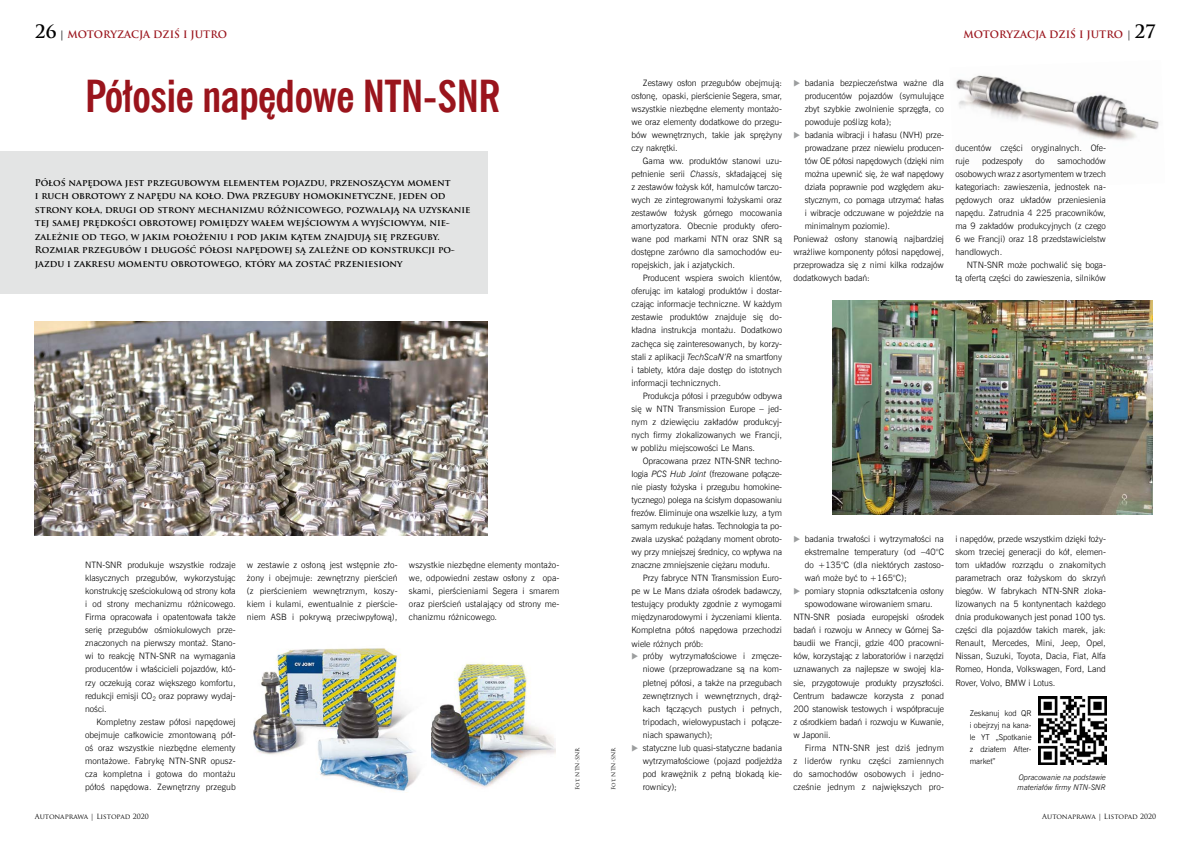
<style>
.page{position:relative;width:1191px;height:842px;background:#fff}
.page>*{position:absolute;margin:0;border:0;box-sizing:border-box;transform-origin:0 0}
.t1{font:700 44px "News Goth Cn EU";letter-spacing:-.015em;color:#9a141c}
.t2{font:700 10px "Trajan Pro";color:#9a141c}
.t3{font:700 9.2px/13.5px "Trajan Pro";color:#000}
.t4{font:8.8px/13px "News Goth Lt EU";color:#000;text-align:justify}
.t5{font:8px/12px "News Goth Lt EU";color:#000;text-align:justify}
.t6{font:italic 7.7px/9.8px "News Goth Lt EU";color:#000}
.t7{font:7px "Trajan Pro";color:#000}
.t8{font:5.5px "Trajan Pro";color:#000}
.s1{font-size:18px;color:#000}
.s2{color:#000}
.s3{font-weight:400;color:#000}
.s4{font-style:italic}
.s5{color:#9c9e9f}
</style>
<div class="page">
<img style="left:955px;top:75px;width:204px;height:66px">
<div style="left:0;top:151px;width:488px;height:142px;background:#e3e4e4"></div>
<img style="left:35px;top:322px;width:453px;height:213px">
<img style="left:253px;top:648px;width:167px;height:145px">
<img style="left:431px;top:663px;width:125px;height:125px">
<img style="left:832px;top:301px;width:320px;height:213px">
<img style="left:1038px;top:697px;width:68px;height:67px">
<p class="t2" style="left:35px;top:28px;width:194px"><span class="s1">26</span> <span class="s2">|</span> MOTORYZACJA DZIŚ I JUTRO</p>
<h1 class="t1" style="left:85px;top:69px;width:417px">Półosie napędowe NTN-SNR</h1>
<p class="t3" style="left:35px;top:176px;width:437px">Półoś napędowa jest przegubowym elementem pojazdu, przenoszącym moment<br>i ruch obrotowy z napędu na koło. Dwa przeguby homokinetyczne, jeden od strony koła, drugi od strony mechanizmu różnicowego, pozwalają na uzyskanie tej samej prędkości obrotowej pomiędzy wałem wejściowym a wyjściowym, nie&shy;zależnie od tego, w jakim położeniu i pod jakim kątem znajdują się przeguby.<br>Rozmiar przegubów i długość półosi napędowej są zależne od konstrukcji po&shy;jazdu i zakresu momentu obrotowego, który ma zostać przeniesiony</p>
<p class="t4" style="left:85px;top:559px;width:152px">NTN-SNR produkuje wszystkie rodzaje klasycznych przegubów, wykorzystując konstrukcję sześciokulową od strony koła i od strony mechanizmu różnicowego.<br>Firma opracowała i opatentowała także serię przegubów ośmiokulowych prze&shy;znaczonych na pierwszy montaż. Stano&shy;wi to reakcję NTN-SNR na wymagania producentów i właścicieli pojazdów, któ&shy;rzy oczekują coraz większego komfortu, redukcji emisji CO<sub>2</sub> oraz poprawy wydaj&shy;ności.</p>
<p class="t4" style="left:85px;top:715px;width:152px;text-indent:11px">Kompletny zestaw półosi napędowej obejmuje całkowicie zmontowaną pół&shy;oś oraz wszystkie niezbędne elementy montażowe. Fabrykę NTN-SNR opusz&shy;cza kompletna i gotowa do montażu półoś napędowa. Zewnętrzny przegub</p>
<p class="t7" style="left:35px;top:812px;width:115px">Autonaprawa | Listopad 2020</p>
<p class="t4" style="left:247px;top:559px;width:152px">w zestawie z osłoną jest wstępnie zło&shy;żony i obejmuje: zewnętrzny pierścień (z pierścieniem wewnętrznym, koszy&shy;kiem i kulami, ewentualnie z pierście&shy;niem ASB i pokrywą przeciwpyłową),</p>
<p class="t4" style="left:409px;top:559px;width:152px">wszystkie niezbędne elementy montażo&shy;we, odpowiedni zestaw osłony z opa&shy;skami, pierścieniami Segera i smarem oraz pierścień ustalający od strony me&shy;chanizmu różnicowego.</p>
<p class="t8" style="left:574px;top:790px;width:44px;rotate:-90deg">Fot. NTN-SNR</p>
<p class="t8" style="left:610px;top:790px;width:44px;rotate:-90deg">Fot. NTN-SNR</p>
<p class="t2" style="left:963px;top:28px;width:194px">MOTORYZACJA DZIŚ I JUTRO <span class="s3">|</span> <span class="s1">27</span></p>
<p class="t4" style="left:631px;top:76px;width:152px;text-indent:11px">Zestawy osłon przegubów obejmują: osłonę, opaski, pierścienie Segera, smar, wszystkie niezbędne elementy montażo&shy;we oraz elementy dodatkowe do przegu&shy;bów wewnętrznych, takie jak sprężyny czy nakrętki.</p>
<p class="t4" style="left:631px;top:154px;width:152px;text-indent:11px">Gama ww. produktów stanowi uzu&shy;pełnienie serii <span class="s4">Chassis</span>, składającej się z zestawów łożysk kół, hamulców tarczo&shy;wych ze zintegrowanymi łożyskami oraz zestawów łożysk górnego mocowania amortyzatora. Obecnie produkty ofero&shy;wane pod markami NTN oraz SNR są dostępne zarówno dla samochodów eu&shy;ropejskich, jak i azjatyckich.</p>
<p class="t4" style="left:631px;top:272px;width:152px;text-indent:11px">Producent wspiera swoich klientów, oferując im katalogi produktów i dostar&shy;czając informacje techniczne. W każdym zestawie produktów znajduje się do&shy;kładna instrukcja montażu. Dodatkowo zachęca się zainteresowanych, by korzy&shy;stali z aplikacji <span class="s4">TechScaN’R</span> na smartfony i tablety, która daje dostęp do istotnych informacji technicznych.</p>
<p class="t4" style="left:631px;top:389px;width:152px;text-indent:11px">Produkcja półosi i przegubów odbywa się w NTN Transmission Europe – jed&shy;nym z dziewięciu zakładów produkcyj&shy;nych firmy zlokalizowanych we Francji, w pobliżu miejscowości Le Mans.</p>
<p class="t4" style="left:631px;top:454px;width:152px;text-indent:11px">Opracowana przez NTN-SNR techno&shy;logia <span class="s4">PCS Hub Joint</span> (frezowane połącze&shy;nie piasty łożyska i przegubu homokine&shy;tycznego) polega na ścisłym dopasowaniu frezów. Eliminuje ona wszelkie luzy, a tym samym redukuje hałas. Technologia ta po&shy;zwala uzyskać pożądany moment obroto&shy;wy przy mniejszej średnicy, co wpływa na znaczne zmniejszenie ciężaru modułu.</p>
<p class="t4" style="left:631px;top:572px;width:152px;text-indent:11px">Przy fabryce NTN Transmission Euro&shy;pe w Le Mans działa ośrodek badawczy, testujący produkty zgodnie z wymogami międzynarodowymi i życzeniami klienta.<br>Kompletna półoś napędowa przechodzi wiele różnych prób:</p>
<p class="t4" style="left:643px;top:650px;width:141px;text-indent:-11px"><span class="s5">◆</span> próby wytrzymałościowe i zmęcze&shy;niowe (przeprowadzane są na kom&shy;pletnej półosi, a także na przegubach zewnętrznych i wewnętrznych, drąż&shy;kach łączących pustych i pełnych, tripodach, wielowypustach i połącze&shy;niach spawanych);</p>
<p class="t4" style="left:643px;top:741px;width:141px;text-indent:-11px"><span class="s5">◆</span> statyczne lub quasi-statyczne badania wytrzymałościowe (pojazd podjeżdża pod krawężnik z pełną blokadą kie&shy;rownicy);</p>
<p class="t4" style="left:804px;top:76px;width:141px;text-indent:-11px"><span class="s5">◆</span> badania bezpieczeństwa ważne dla producentów pojazdów (symulujące zbyt szybkie zwolnienie sprzęgła, co powoduje poślizg koła);</p>
<p class="t4" style="left:793px;top:128px;width:152px"><span class="s5">◆</span> badania wibracji i hałasu (NVH) prze-</p>
<p class="t4" style="left:804px;top:141px;width:141px">prowadzane przez niewielu producen-</p>
<p class="t4" style="left:804px;top:154px;width:141px">tów OE półosi napędowych (dzięki nim</p>
<p class="t4" style="left:804px;top:167px;width:141px">można upewnić się, że wał napędowy</p>
<p class="t4" style="left:804px;top:180px;width:141px">działa poprawnie pod względem aku-</p>
<p class="t4" style="left:804px;top:193px;width:141px">stycznym, co pomaga utrzymać hałas</p>
<p class="t4" style="left:804px;top:207px;width:141px">i wibracje odczuwane w pojeździe na</p>
<p class="t4" style="left:804px;top:220px;width:87px">minimalnym poziomie).</p>
<p class="t4" style="left:793px;top:233px;width:152px">Ponieważ osłony stanowią najbardziej</p>
<p class="t4" style="left:793px;top:246px;width:152px">wrażliwe komponenty półosi napędowej,</p>
<p class="t4" style="left:793px;top:259px;width:152px">przeprowadza się z nimi kilka rodzajów</p>
<p class="t4" style="left:793px;top:272px;width:78px">dodatkowych badań:</p>
<p class="t4" style="left:804px;top:532px;width:141px;text-indent:-11px"><span class="s5">◆</span> badania trwałości i wytrzymałości na ekstremalne temperatury (od –40°C do +135°C (dla niektórych zastoso&shy;wań może być to +165°C);</p>
<p class="t4" style="left:793px;top:585px;width:152px"><span class="s5">◆</span> pomiary stopnia odkształcenia osłony</p>
<p class="t4" style="left:804px;top:598px;width:130px">spowodowane wirowaniem smaru.</p>
<p class="t4" style="left:793px;top:611px;width:152px">NTN-SNR posiada europejski ośrodek</p>
<p class="t4" style="left:793px;top:624px;width:152px">badań i rozwoju w Annecy w Górnej Sa-</p>
<p class="t4" style="left:793px;top:637px;width:152px">baudii we Francji, gdzie 400 pracowni-</p>
<p class="t4" style="left:793px;top:650px;width:152px">ków, korzystając z laboratoriów i narzędzi</p>
<p class="t4" style="left:793px;top:663px;width:152px">uznawanych za najlepsze w swojej kla-</p>
<p class="t4" style="left:793px;top:676px;width:152px">sie, przygotowuje produkty przyszłości.</p>
<p class="t4" style="left:793px;top:689px;width:152px">Centrum badawcze korzysta z ponad</p>
<p class="t4" style="left:793px;top:702px;width:152px">200 stanowisk testowych i współpracuje</p>
<p class="t4" style="left:793px;top:715px;width:152px">z ośrodkiem badań i rozwoju w Kuwanie,</p>
<p class="t4" style="left:793px;top:728px;width:39px">w Japonii.</p>
<p class="t4" style="left:804px;top:741px;width:141px">Firma NTN-SNR jest dziś jednym</p>
<p class="t4" style="left:793px;top:754px;width:152px">z liderów rynku części zamiennych</p>
<p class="t4" style="left:793px;top:767px;width:152px">do samochodów osobowych i jedno-</p>
<p class="t4" style="left:793px;top:780px;width:152px">cześnie jednym z największych pro-</p>
<p class="t4" style="left:955px;top:141px;width:152px">ducentów części oryginalnych. Ofe&shy;ruje</p>
<p class="t4" style="left:955px;top:154px;width:152px;text-indent:102px">samochodów osobowych wraz z asortymentem w trzech kategoriach: zawieszenia, jednostek na&shy;pędowych oraz układów przeniesienia napędu. Zatrudnia 4 225 pracowników, ma 9 zakładów produkcyjnych (z czego 6 we Francji) oraz 18 przedstawicielstw handlowych.</p>
<p class="t4" style="left:955px;top:259px;width:152px;text-align:right">NTN-SNR może pochwalić się boga-<br>tą ofertą części do zawieszenia, silników</p>
<p class="t4" style="left:982px;top:154px;width:42px">podzespoły</p>
<p class="t4" style="left:1035px;top:154px;width:11px">do</p>
<p class="t4" style="left:955px;top:532px;width:152px">i napędów, przede wszystkim dzięki łoży&shy;skom trzeciej generacji do kół, elemen&shy;tom układów rozrządu o znakomitych parametrach oraz łożyskom do skrzyń biegów. W fabrykach NTN-SNR zloka&shy;lizowanych na 5 kontynentach każdego dnia produkowanych jest ponad 100 tys. części dla pojazdów takich marek, jak:<br>Renault, Mercedes, Mini, Jeep, Opel, Nissan, Suzuki, Toyota, Dacia, Fiat, Alfa Romeo, Honda, Volkswagen, Ford, Land Rover, Volvo, BMW i Lotus.</p>
<p class="t5" style="left:969px;top:707px;width:63px">Zeskanuj kod QR i obejrzyj na kana&shy;le YT „Spotkanie z działem After&shy;market”</p>
<p class="t6" style="left:1017px;top:772px;width:90px">Opracowanie na podstawie materiałów firmy NTN-SNR</p>
<p class="t7" style="left:1042px;top:812px;width:115px">Autonaprawa | Listopad 2020</p>
</div>
